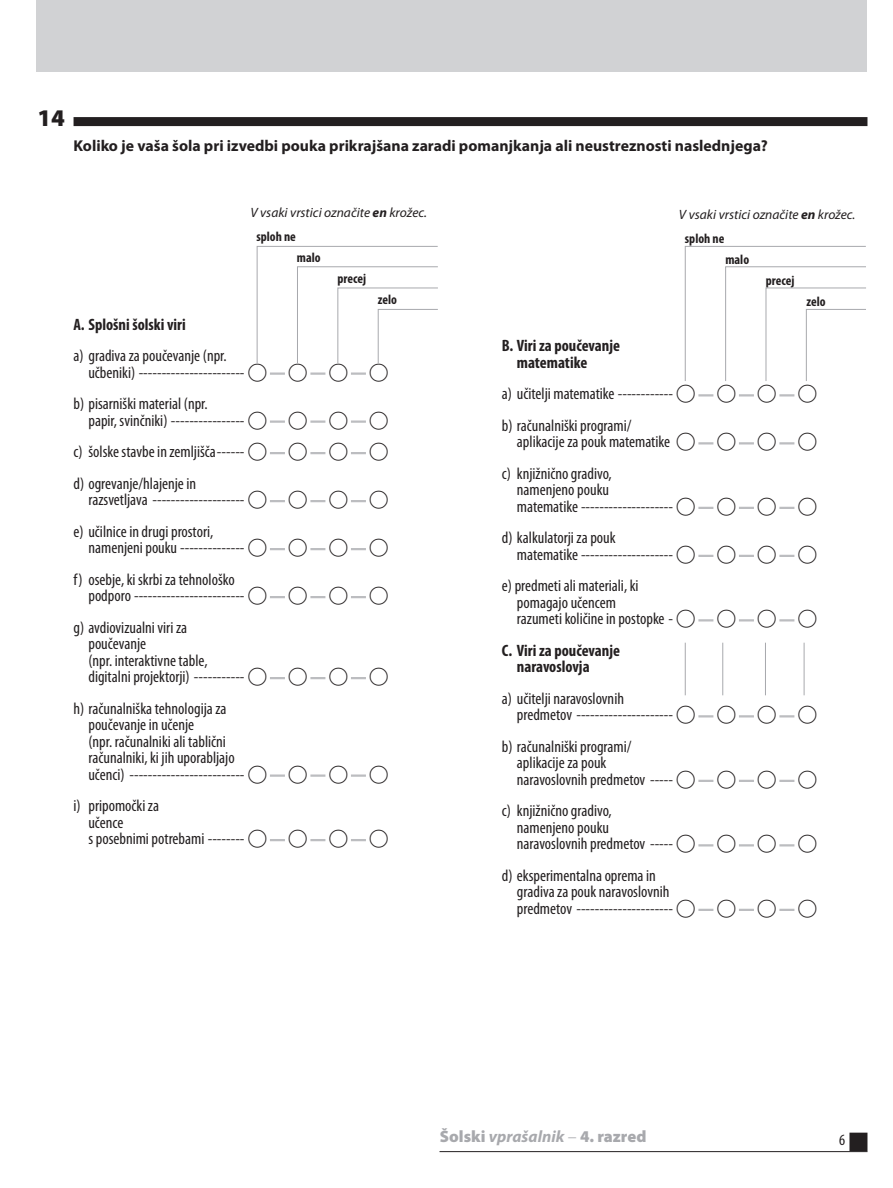
<style>
.page{position:relative;width:893px;height:1188px;background:#fff}
.page>*{position:absolute;margin:0;border:0;box-sizing:border-box;transform-origin:0 0}
.t1{font:900 24px "Myriad Pro";color:#231f20}
.t2{font:condensed 16.5px/16.5px "Myriad Pro";color:#231f20}
.t3{font:700 condensed 16.5px/16.5px "Myriad Pro";color:#231f20}
.t4{font:italic 900 16.5px "Myriad Pro";color:#a8a9ad}
.t5{font:900 16.5px "Myriad Pro";color:#a8a9ad}
.t6{font:700 15.75px "Myriad Pro";color:#231f20}
.t7{font:condensed 15.75px "Myriad Pro";color:#231f20}
.t8{font:italic 13.5px/24px "Myriad Pro";color:#231f20}
.t9{font:700 condensed 13.5px "Myriad Pro";color:#231f20}
.s1{font-weight:700}
.s2{font-weight:700;font-style:normal;font-stretch:condensed}
.s3{font-family:"TIMSS options";font-stretch:normal;font-size:22.5px}
.s4{font-style:normal}
.s5{font-family:"Minion Pro";font-weight:400;font-style:normal}
</style>
<div class="page">
<div style="left:850px;top:1133px;width:17px;height:17px;background:#231f20"></div>
<div style="left:849px;top:1133px;width:18px;height:18px;border:2px solid #231f20"></div>
<hr style="left:440px;top:1151px;width:427px;height:1px;background:#231f20">
<div style="left:36px;top:0;width:830px;height:72px;background:#d1d2d4"></div>
<hr style="left:270px;top:372px;width:15px;height:3px;background:#bcbdc0">
<hr style="left:310px;top:372px;width:15px;height:3px;background:#bcbdc0">
<hr style="left:351px;top:372px;width:15px;height:3px;background:#bcbdc0">
<hr style="left:270px;top:420px;width:15px;height:3px;background:#bcbdc0">
<hr style="left:310px;top:420px;width:15px;height:3px;background:#bcbdc0">
<hr style="left:351px;top:420px;width:15px;height:3px;background:#bcbdc0">
<svg style="left:270px;top:452px;width:15px;height:2px"></svg>
<svg style="left:310px;top:452px;width:15px;height:2px"></svg>
<svg style="left:351px;top:452px;width:15px;height:2px"></svg>
<svg style="left:270px;top:500px;width:15px;height:2px"></svg>
<svg style="left:310px;top:500px;width:15px;height:2px"></svg>
<svg style="left:351px;top:500px;width:15px;height:2px"></svg>
<svg style="left:270px;top:548px;width:15px;height:2px"></svg>
<svg style="left:310px;top:548px;width:15px;height:2px"></svg>
<svg style="left:351px;top:548px;width:15px;height:2px"></svg>
<svg style="left:270px;top:596px;width:15px;height:2px"></svg>
<svg style="left:310px;top:596px;width:15px;height:2px"></svg>
<svg style="left:351px;top:596px;width:15px;height:2px"></svg>
<svg style="left:270px;top:677px;width:15px;height:2px"></svg>
<svg style="left:310px;top:677px;width:15px;height:2px"></svg>
<svg style="left:351px;top:677px;width:15px;height:2px"></svg>
<hr style="left:270px;top:774px;width:15px;height:3px;background:#bcbdc0">
<hr style="left:310px;top:774px;width:15px;height:3px;background:#bcbdc0">
<hr style="left:351px;top:774px;width:15px;height:3px;background:#bcbdc0">
<svg style="left:270px;top:839px;width:15px;height:2px"></svg>
<svg style="left:310px;top:839px;width:15px;height:2px"></svg>
<svg style="left:351px;top:839px;width:15px;height:2px"></svg>
<svg style="left:698px;top:394px;width:15px;height:2px"></svg>
<svg style="left:739px;top:394px;width:15px;height:2px"></svg>
<svg style="left:779px;top:394px;width:15px;height:2px"></svg>
<svg style="left:698px;top:442px;width:15px;height:2px"></svg>
<svg style="left:739px;top:442px;width:15px;height:2px"></svg>
<svg style="left:779px;top:442px;width:15px;height:2px"></svg>
<svg style="left:698px;top:507px;width:15px;height:2px"></svg>
<svg style="left:739px;top:507px;width:15px;height:2px"></svg>
<svg style="left:779px;top:507px;width:15px;height:2px"></svg>
<svg style="left:698px;top:555px;width:15px;height:2px"></svg>
<svg style="left:739px;top:555px;width:15px;height:2px"></svg>
<svg style="left:779px;top:555px;width:15px;height:2px"></svg>
<svg style="left:698px;top:619px;width:15px;height:2px"></svg>
<svg style="left:739px;top:619px;width:15px;height:2px"></svg>
<svg style="left:779px;top:619px;width:15px;height:2px"></svg>
<svg style="left:698px;top:715px;width:15px;height:2px"></svg>
<svg style="left:739px;top:715px;width:15px;height:2px"></svg>
<svg style="left:779px;top:715px;width:15px;height:2px"></svg>
<svg style="left:698px;top:780px;width:15px;height:2px"></svg>
<svg style="left:739px;top:780px;width:15px;height:2px"></svg>
<svg style="left:779px;top:780px;width:15px;height:2px"></svg>
<svg style="left:698px;top:844px;width:15px;height:2px"></svg>
<svg style="left:739px;top:844px;width:15px;height:2px"></svg>
<svg style="left:779px;top:844px;width:15px;height:2px"></svg>
<svg style="left:698px;top:909px;width:15px;height:2px"></svg>
<svg style="left:739px;top:909px;width:15px;height:2px"></svg>
<svg style="left:779px;top:909px;width:15px;height:2px"></svg>
<div style="left:74px;top:117px;width:793px;height:9px;background:#231f20"></div>
<svg style="left:256px;top:246px;width:182px;height:118px"></svg>
<hr style="left:685px;top:643px;width:1px;height:52px;background:#a8a9ad">
<hr style="left:722px;top:643px;width:1px;height:52px;background:#a8a9ad">
<hr style="left:765px;top:643px;width:1px;height:52px;background:#a8a9ad">
<hr style="left:804px;top:643px;width:1px;height:52px;background:#a8a9ad">
<svg style="left:684px;top:246px;width:182px;height:135px"></svg>
<h1 class="t1" style="left:38px;top:104px;width:29px">14</h1>
<p class="t6" style="left:74px;top:137px;width:696px">Koliko je vaša šola pri izvedbi pouka prikrajšana zaradi pomanjkanja ali neustreznosti naslednjega?</p>
<p class="t8" style="left:256px;top:201px;width:172px;text-indent:-6px">V vsaki vrstici označite <span class="s1">en</span> krožec. <span class="s2">sploh ne</span></p>
<p class="t9" style="left:297px;top:250px;width:25px">malo</p>
<p class="t9" style="left:337px;top:271px;width:30px">precej</p>
<p class="t9" style="left:378px;top:292px;width:21px">zelo</p>
<p class="t3" style="left:73px;top:316px;width:114px">A. Splošni šolski viri</p>
<p class="t2" style="left:88px;top:348px;width:302px;text-indent:-15px">a) gradiva za poučevanje (npr.<br>učbeniki) ----------------------- <span class="s3">A A A A</span></p>
<p class="t2" style="left:88px;top:396px;width:302px;text-indent:-15px">b) pisarniški material (npr.<br>papir, svinčniki) ---------------- <span class="s3">A A A A</span></p>
<p class="t2" style="left:73px;top:436px;width:317px;line-height:31.5px">c) šolske stavbe in zemljišča ------ <span class="s3">A A A A </span>d) ogrevanje/hlajenje in</p>
<p class="t2" style="left:73px;top:484px;width:317px;line-height:31.5px;text-indent:15px">razsvetljava -------------------- <span class="s3">A A A A </span>e) učilnice in drugi prostori,</p>
<p class="t2" style="left:73px;top:532px;width:317px;line-height:31.5px;text-indent:15px">namenjeni pouku -------------- <span class="s3">A A A A </span>f) osebje, ki skrbi za tehnološko</p>
<p class="t2" style="left:73px;top:580px;width:317px;line-height:31.5px;text-indent:15px">podporo ------------------------ <span class="s3">A A A A </span>g) avdiovizualni viri za</p>
<p class="t2" style="left:88px;top:636px;width:302px">poučevanje<br>(npr. interaktivne table,<br>digitalni projektorji) ----------- <span class="s3">A A A A</span></p>
<p class="t2" style="left:88px;top:700px;width:302px;text-indent:-15px">h) računalniška tehnologija za<br>poučevanje in učenje<br>(npr. računalniki ali tablični<br>računalniki, ki jih uporabljajo<br>učenci) ------------------------- <span class="s3">A A A A</span></p>
<p class="t2" style="left:88px;top:798px;width:302px;text-indent:-15px">i) pripomočki za<br>učence<br>s posebnimi potrebami -------- <span class="s3">A A A A</span></p>
<p class="t8" style="left:685px;top:202px;width:172px;text-indent:-6px">V vsaki vrstici označite <span class="s1">en</span> krožec. <span class="s2">sploh ne</span></p>
<p class="t9" style="left:725px;top:252px;width:25px">malo</p>
<p class="t9" style="left:766px;top:273px;width:30px">precej</p>
<p class="t9" style="left:806px;top:294px;width:21px">zelo</p>
<p class="t3" style="left:517px;top:338px;width:105px;text-indent:-15px">B. Viri za poučevanje matematike</p>
<p class="t2" style="left:502px;top:379px;width:317px;line-height:31.5px">a) učitelji matematike ------------ <span class="s3">A A A A </span>b) računalniški programi/</p>
<p class="t2" style="left:502px;top:427px;width:317px;line-height:31.5px;text-indent:15px">aplikacije za pouk matematike <span class="s3">A A A A </span>c) knjižnično gradivo,</p>
<p class="t2" style="left:517px;top:482px;width:302px">namenjeno pouku<br>matematike -------------------- <span class="s3">A A A A</span></p>
<p class="t2" style="left:517px;top:530px;width:302px;text-indent:-15px">d) kalkulatorji za pouk<br>matematike -------------------- <span class="s3">A A A A</span></p>
<p class="t2" style="left:517px;top:578px;width:302px;text-indent:-15px">e) predmeti ali materiali, ki<br>pomagajo učencem<br>razumeti količine in postopke - <span class="s3">A A A A</span></p>
<p class="t3" style="left:517px;top:642px;width:105px;text-indent:-15px">C. Viri za poučevanje naravoslovja</p>
<p class="t2" style="left:517px;top:691px;width:302px;text-indent:-15px">a) učitelji naravoslovnih<br>predmetov --------------------- <span class="s3">A A A A</span></p>
<p class="t2" style="left:517px;top:739px;width:302px;text-indent:-15px">b) računalniški programi/<br>aplikacije za pouk<br>naravoslovnih predmetov ----- <span class="s3">A A A A</span></p>
<p class="t2" style="left:517px;top:803px;width:302px;text-indent:-15px">c) knjižnično gradivo,<br>namenjeno pouku<br>naravoslovnih predmetov ----- <span class="s3">A A A A</span></p>
<p class="t2" style="left:517px;top:868px;width:302px;text-indent:-15px">d) eksperimentalna oprema in<br>gradiva za pouk naravoslovnih<br>predmetov --------------------- <span class="s3">A A A A</span></p>
<p class="t4" style="left:440px;top:1127px;width:243px"><span class="s4">Šolski</span> <span class="s1">vprašalnik</span> <span class="s5">−</span>Questionnaire</p>
<p class="t5" style="left:440px;top:1127px;width:134px">&lt;Grade 4&gt; School</p>
<p class="t5" style="left:580px;top:1127px;width:68px">4. razred</p>
<p class="t7" style="left:839px;top:1131px;width:8px">65</p>
</div>
